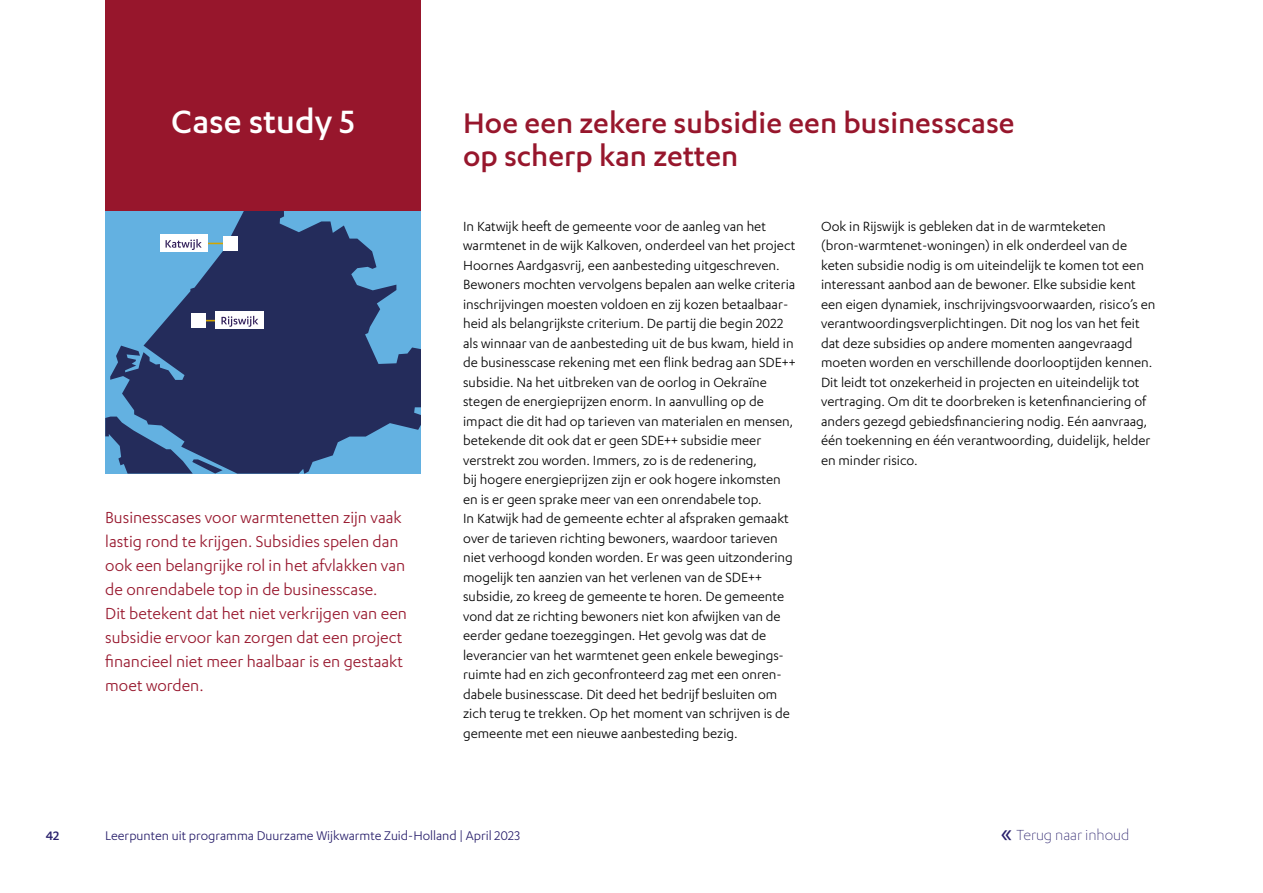
<style>
.page{position:relative;width:1263px;height:893px;background:#fff}
.page>*{position:absolute;margin:0;border:0;box-sizing:border-box;transform-origin:0 0}
.H2_Case_Study_Nummer{font:500 37.5px "Karbon";color:#fff}
.H2_Case_Study_Kop{font:500 33px/33px "Karbon";color:#97162c}
.P_Case_Study_Intro{font:18px/24px "Karbon";color:#97162c}
.t1{font:300 16.5px "Karbon";color:#281f6b}
.P_Case_Study_Broodte{font:15px/19.5px "Karbon";color:#000}
.t2{font:14.25px "Karbon";color:#281f6b}
.t3{font:500 14.25px "Karbon";color:#281f6b}
.s1{font-weight:400;font-size:30px}
</style>
<div class="page">
<svg style="left:110px;top:210px;width:311px;height:264px;fill:#242c5b"></svg>
<svg style="left:105px;top:417px;width:118px;height:57px"></svg>
<hr style="left:197px;top:320px;width:32px;height:1px;background:#d3a500">
<div style="left:191px;top:314px;width:14px;height:14px;background:#fff"></div>
<div style="left:215px;top:311px;width:49px;height:18px;background:#fff"></div>
<svg style="left:221px;top:316px;width:37px;height:11px"></svg>
<hr style="left:197px;top:243px;width:32px;height:1px;background:#d3a500">
<div style="left:223px;top:236px;width:14px;height:14px;background:#fff"></div>
<div style="left:160px;top:234px;width:48px;height:18px;background:#fff"></div>
<svg style="left:166px;top:239px;width:36px;height:11px"></svg>
<div style="left:105px;top:0;width:316px;height:210px;background:#97162c"></div>
<h2 class="H2_Case_Study_Nummer" style="left:171px;top:101px;width:185px">Case study 5</h2>
<h2 class="H2_Case_Study_Kop" style="left:463px;top:106px;width:553px">Hoe een zekere subsidie een businesscase op scherp kan zetten</h2>
<p class="P_Case_Study_Intro" style="left:105px;top:505px;width:303px">Businesscases voor warmtenetten zijn vaak lastig rond te krijgen. Subsidies spelen dan ook een belangrijke rol in het afvlakken van de onrendabele top in de businesscase.<br>Dit betekent dat het niet verkrijgen van een subsidie ervoor kan zorgen dat een project financieel niet meer haalbaar is en gestaakt moet worden.</p>
<p class="P_Case_Study_Broodte" style="left:463px;top:216px;width:334px">In Katwijk heeft de gemeente voor de aanleg van het warmtenet in de wijk Kalkoven, onderdeel van het project Hoornes Aardgasvrij, een aanbesteding uitgeschreven.<br>Bewoners mochten vervolgens bepalen aan welke criteria inschrijvingen moesten voldoen en zij kozen betaalbaar&shy;heid als belangrijkste criterium. De partij die begin 2022 als winnaar van de aanbesteding uit de bus kwam, hield in de businesscase rekening met een flink bedrag aan SDE++ subsidie. Na het uitbreken van de oorlog in Oekraïne stegen de energieprijzen enorm. In aanvulling op de impact die dit had op tarieven van materialen en mensen, betekende dit ook dat er geen SDE++ subsidie meer verstrekt zou worden. Immers, zo is de redenering,<br>bij hogere energieprijzen zijn er ook hogere inkomsten en is er geen sprake meer van een onrendabele top.<br>In Katwijk had de gemeente echter al afspraken gemaakt over de tarieven richting bewoners, waardoor tarieven niet verhoogd konden worden. Er was geen uitzondering mogelijk ten aanzien van het verlenen van de SDE++ subsidie, zo kreeg de gemeente te horen. De gemeente vond dat ze richting bewoners niet kon afwijken van de eerder gedane toezeggingen. Het gevolg was dat de leverancier van het warmtenet geen enkele bewegings&shy;ruimte had en zich geconfronteerd zag met een onren&shy;dabele businesscase. Dit deed het bedrijf besluiten om zich terug te trekken. Op het moment van schrijven is de gemeente met een nieuwe aanbesteding bezig.</p>
<p class="P_Case_Study_Broodte" style="left:821px;top:216px;width:336px">Ook in Rijswijk is gebleken dat in de warmteketen (bron-warmtenet-woningen) in elk onderdeel van de keten subsidie nodig is om uiteindelijk te komen tot een interessant aanbod aan de bewoner. Elke subsidie kent een eigen dynamiek, inschrijvingsvoorwaarden, risico’s en verantwoordingsverplichtingen. Dit nog los van het feit dat deze subsidies op andere momenten aangevraagd moeten worden en verschillende doorlooptijden kennen.<br>Dit leidt tot onzekerheid in projecten en uiteindelijk tot vertraging. Om dit te doorbreken is ketenfinanciering of anders gezegd gebiedsfinanciering nodig. Eén aanvraag, één toekenning en één verantwoording, duidelijk, helder en minder risico.</p>
<p class="t3" style="left:46px;top:828px;width:15px">42</p>
<p class="t2" style="left:105px;top:828px;width:416px">Leerpunten uit programma Duurzame Wijkwarmte Zuid-Holland | April 2023</p>
<p class="t1" style="left:1000px;top:826px;width:131px"><span class="s1">«</span> Terug naar inhoud</p>
</div>
